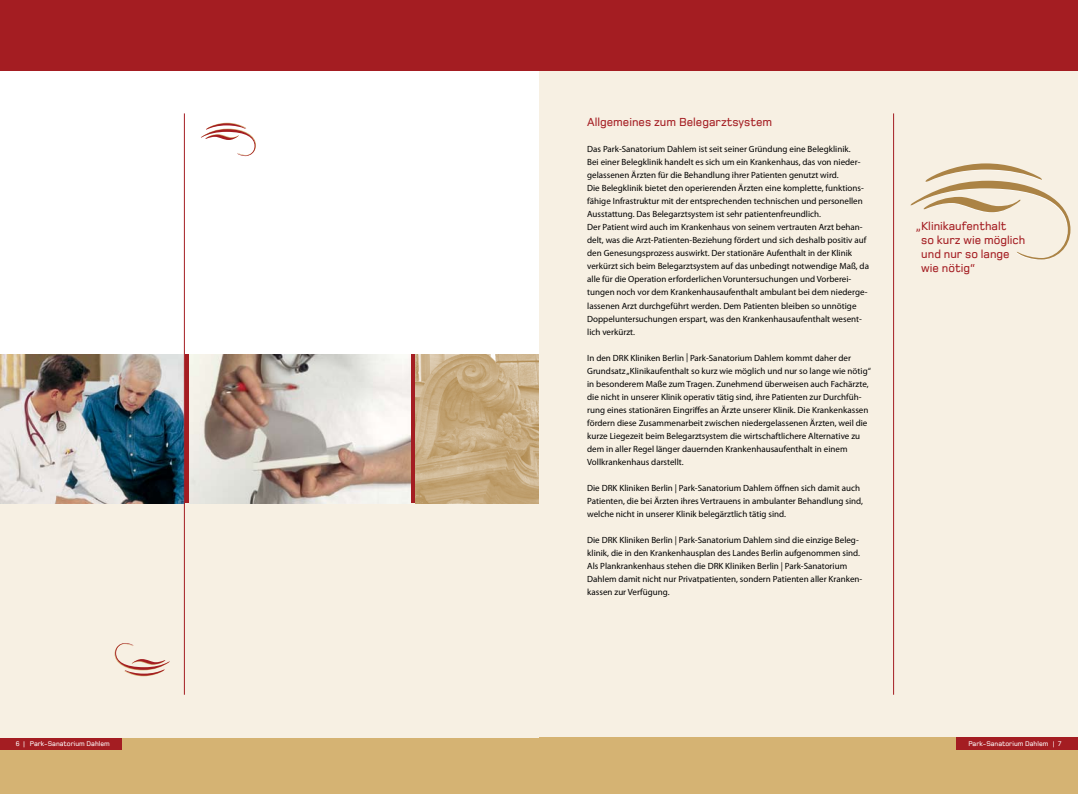
<style>
.page{position:relative;width:1078px;height:794px;background:#fff}
.page>*{position:absolute;margin:0;border:0;box-sizing:border-box;transform-origin:0 0}
.t1{font:500 12px/14px "Foundry Monoline";color:#a41d22}
.t2{font:9px/13px "Myriad Pro";color:#000}
.t3{font:500 7px "Foundry Monoline";color:#fff}
</style>
<div class="page">
<div style="left:0;top:737px;width:539px;height:57px;background:#d5b373"></div>
<div style="left:0;top:0;width:539px;height:71px;background:#a41d22"></div>
<div style="left:0;top:737px;width:122px;height:13px;background:#a41d22"></div>
<div style="left:0;top:438px;width:539px;height:299px;background:#f7f0e3"></div>
<div style="left:539px;top:56px;width:538px;height:694px;background:#f7f0e3"></div>
<hr style="left:892px;top:113px;width:1px;height:581px;background:#a41d22">
<svg style="left:910px;top:163px;width:160px;height:97px"></svg>
<div style="left:539px;top:737px;width:538px;height:57px;background:#d5b373"></div>
<div style="left:539px;top:0;width:538px;height:71px;background:#a41d22"></div>
<div style="left:955px;top:737px;width:122px;height:13px;background:#a41d22"></div>
<img style="left:416px;top:354px;width:123px;height:149px">
<img style="left:0;top:354px;width:184px;height:149px">
<img style="left:189px;top:354px;width:221px;height:149px">
<hr style="left:184px;top:113px;width:1px;height:581px;background:#a41d22">
<svg style="left:115px;top:643px;width:55px;height:33px"></svg>
<svg style="left:201px;top:123px;width:55px;height:33px"></svg>
<p class="t3" style="left:23px;top:740px;width:88px">| Park-Sanatorium Dahlem</p>
<h1 class="t1" style="left:587px;top:115px;width:186px">Allgemeines zum Belegarztsystem</h1>
<p class="t2" style="left:587px;top:143px;width:283px">Das Park-Sanatorium Dahlem ist seit seiner Gründung eine Belegklinik.<br>Bei einer Belegklinik handelt es sich um ein Krankenhaus, das von nieder&shy;gelassenen Ärzten für die Behandlung ihrer Patienten genutzt wird.<br>Die Belegklinik bietet den operierenden Ärzten eine komplette, funktions&shy;fähige Infrastruktur mit der entsprechenden technischen und personellen Ausstattung. Das Belegarztsystem ist sehr patientenfreundlich.<br>Der Patient wird auch im Krankenhaus von seinem vertrauten Arzt behan&shy;delt, was die Arzt-Patienten-Beziehung fördert und sich deshalb positiv auf den Genesungsprozess auswirkt. Der stationäre Aufenthalt in der Klinik verkürzt sich beim Belegarztsystem auf das unbedingt notwendige Maß, da alle für die Operation erforderlichen Voruntersuchungen und Vorberei&shy;tungen noch vor dem Krankenhausaufenthalt ambulant bei dem niederge&shy;lassenen Arzt durchgeführt werden. Dem Patienten bleiben so unnötige Doppeluntersuchungen erspart, was den Krankenhausaufenthalt wesent&shy;lich verkürzt.</p>
<p class="t2" style="left:587px;top:351px;width:285px">In den DRK Kliniken Berlin | Park-Sanatorium Dahlem kommt daher der Grundsatz „Klinikaufenthalt so kurz wie möglich und nur so lange wie nötig“ in besonderem Maße zum Tragen. Zunehmend überweisen auch Fachärzte, die nicht in unserer Klinik operativ tätig sind, ihre Patienten zur Durchfüh&shy;rung eines stationären Eingriffes an Ärzte unserer Klinik. Die Krankenkassen fördern diese Zusammenarbeit zwischen niedergelassenen Ärzten, weil die kurze Liegezeit beim Belegarztsystem die wirtschaftlichere Alternative zu dem in aller Regel länger dauernden Krankenhausaufenthalt in einem Vollkrankenhaus darstellt.</p>
<p class="t2" style="left:587px;top:481px;width:277px">Die DRK Kliniken Berlin | Park-Sanatorium Dahlem öffnen sich damit auch<br>Patienten, die bei Ärzten ihres Vertrauens in ambulanter Behandlung sind, welche nicht in unserer Klinik belegärztlich tätig sind.</p>
<p class="t2" style="left:587px;top:533px;width:276px">Die DRK Kliniken Berlin | Park-Sanatorium Dahlem sind die einzige Beleg&shy;klinik, die in den Krankenhausplan des Landes Berlin aufgenommen sind.<br>Als Plankrankenhaus stehen die DRK Kliniken Berlin | Park-Sanatorium Dahlem damit nicht nur Privatpatienten, sondern Patienten aller Kranken&shy;kassen zur Verfügung.</p>
<h1 class="t1" style="left:921px;top:219px;width:105px;text-indent:-5px">„Klinikaufenthalt<br>so kurz wie möglich und nur so lange wie nötig“</h1>
<p class="t3" style="left:968px;top:740px;width:88px">Park-Sanatorium Dahlem |</p>
</div>
